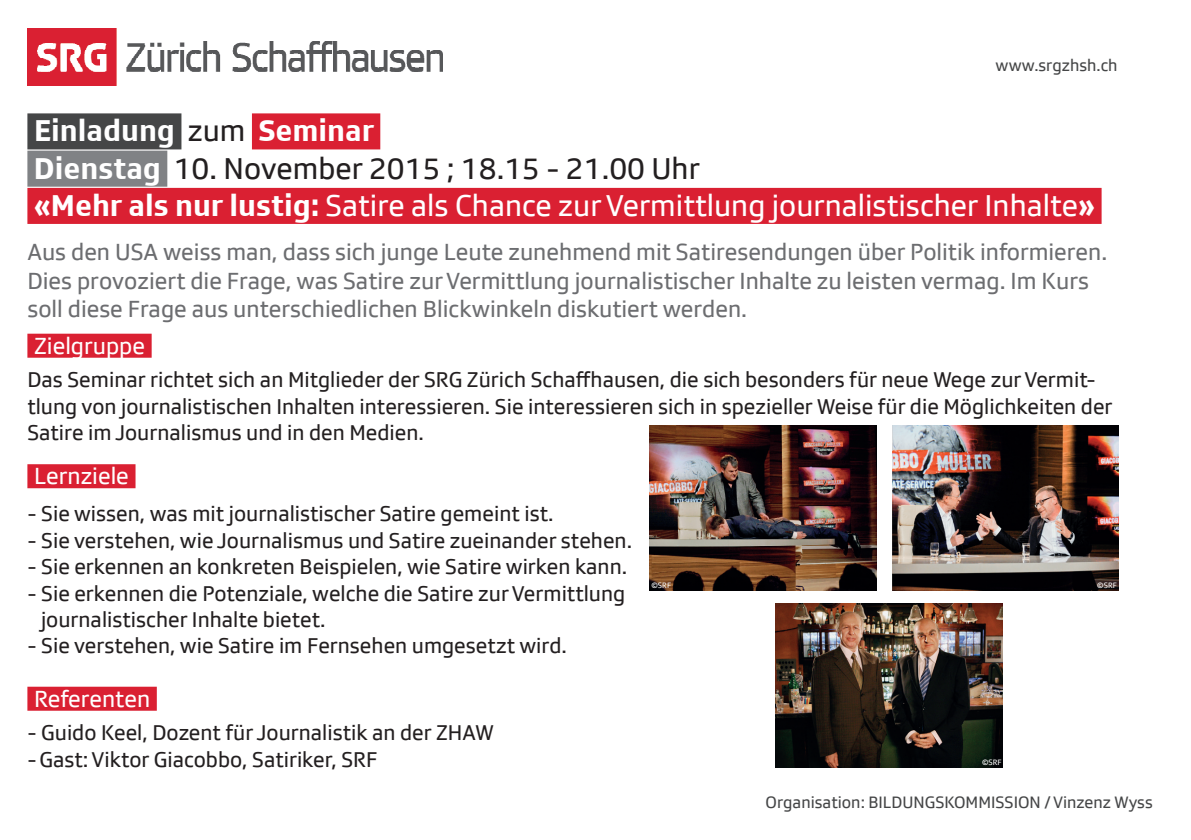
<style>
.page{position:relative;width:1191px;height:840px;background:#fff}
.page>*{position:absolute;margin:0;border:0;box-sizing:border-box;transform-origin:0 0}
.t1{font:31px/37.2px "SRGSSR Type";color:#fff}
.t2{font:24px/28.8px "SRGSSR Type";color:#6c6d70}
.t3{font:24px "SRGSSR Type";color:#fff}
.t4{font:22px/26.4px "SRGSSR Type";color:#231f20}
.t5{font:17px "SRGSSR Type";color:#454647}
.t6{font:8px "SRGSSR Type";color:#fff}
.s1{font-weight:700}
.s2{color:#231f20}
</style>
<div class="page">
<img style="left:776px;top:603px;width:226px;height:164px">
<img style="left:27px;top:28px;width:416px;height:58px">
<div style="left:27px;top:113px;width:154px;height:36px;background:#454647"></div>
<div style="left:252px;top:113px;width:128px;height:36px;background:#da2032"></div>
<div style="left:27px;top:150px;width:140px;height:36px;background:#808285"></div>
<div style="left:27px;top:188px;width:1074px;height:36px;background:#da2032"></div>
<div style="left:27px;top:464px;width:108px;height:24px;background:#da2032"></div>
<div style="left:27px;top:686px;width:130px;height:24px;background:#da2032"></div>
<div style="left:27px;top:333px;width:125px;height:24px;background:#da2032"></div>
<img style="left:650px;top:425px;width:226px;height:165px">
<img style="left:892px;top:425px;width:227px;height:165px">
<p class="t5" style="left:995px;top:55px;width:123px">www.srgzhsh.ch</p>
<h1 class="t1" style="left:34px;top:112px;width:1063px"><span class="s1">Einladung</span> <span class="s2">zum</span> <span class="s1">Seminar<br>Dienstag</span> <span class="s2">10. November 2015 ; 18.15 - 21.00 Uhr<br></span><span class="s1">«Mehr als nur lustig:</span> Satire als Chance zur Vermittlung journalistischer Inhalte<span class="s1">»</span></h1>
<p class="t2" style="left:27px;top:237px;width:1081px">Aus den USA weiss man, dass sich junge Leute zunehmend mit Satiresendungen über Politik informieren.<br>Dies provoziert die Frage, was Satire zur Vermittlung journalistischer Inhalte zu leisten vermag. Im Kurs soll diese Frage aus unterschiedlichen Blickwinkeln diskutiert werden.</p>
<p class="t3" style="left:34px;top:332px;width:113px">Zielgruppe</p>
<p class="t4" style="left:27px;top:366px;width:1086px">Das Seminar richtet sich an Mitglieder der SRG Zürich Schaffhausen, die sich besonders für neue Wege zur Vermit&shy;tlung von journalistischen Inhalten interessieren. Sie interessieren sich in spezieller Weise für die Möglichkeiten der<br>Satire im Journalismus und in den Medien.</p>
<p class="t3" style="left:34px;top:462px;width:96px">Lernziele</p>
<p class="t4" style="left:27px;top:500px;width:527px">- Sie wissen, was mit journalistischer Satire gemeint ist.</p>
<p class="t4" style="left:27px;top:526px;width:606px">- Sie verstehen, wie Journalismus und Satire zueinander stehen.</p>
<p class="t4" style="left:27px;top:553px;width:601px">- Sie erkennen an konkreten Beispielen, wie Satire wirken kann.</p>
<p class="t4" style="left:41px;top:579px;width:586px;text-indent:-14px">- Sie erkennen die Potenziale, welche die Satire zur Vermittlung journalistischer Inhalte bietet.</p>
<p class="t4" style="left:27px;top:632px;width:541px">- Sie verstehen, wie Satire im Fernsehen umgesetzt wird.</p>
<p class="t3" style="left:34px;top:684px;width:118px">Referenten</p>
<p class="t4" style="left:27px;top:719px;width:468px">- Guido Keel, Dozent für Journalistik an der ZHAW -Gast: Viktor Giacobbo, Satiriker, SRF</p>
<p class="t6" style="left:651px;top:580px;width:21px">©SRF</p>
<p class="t6" style="left:1097px;top:580px;width:21px">©SRF</p>
<p class="t6" style="left:982px;top:757px;width:21px">©SRF</p>
<p class="t5" style="left:765px;top:792px;width:389px">Organisation: BILDUNGSKOMMISSION / Vinzenz Wyss</p>
</div>
